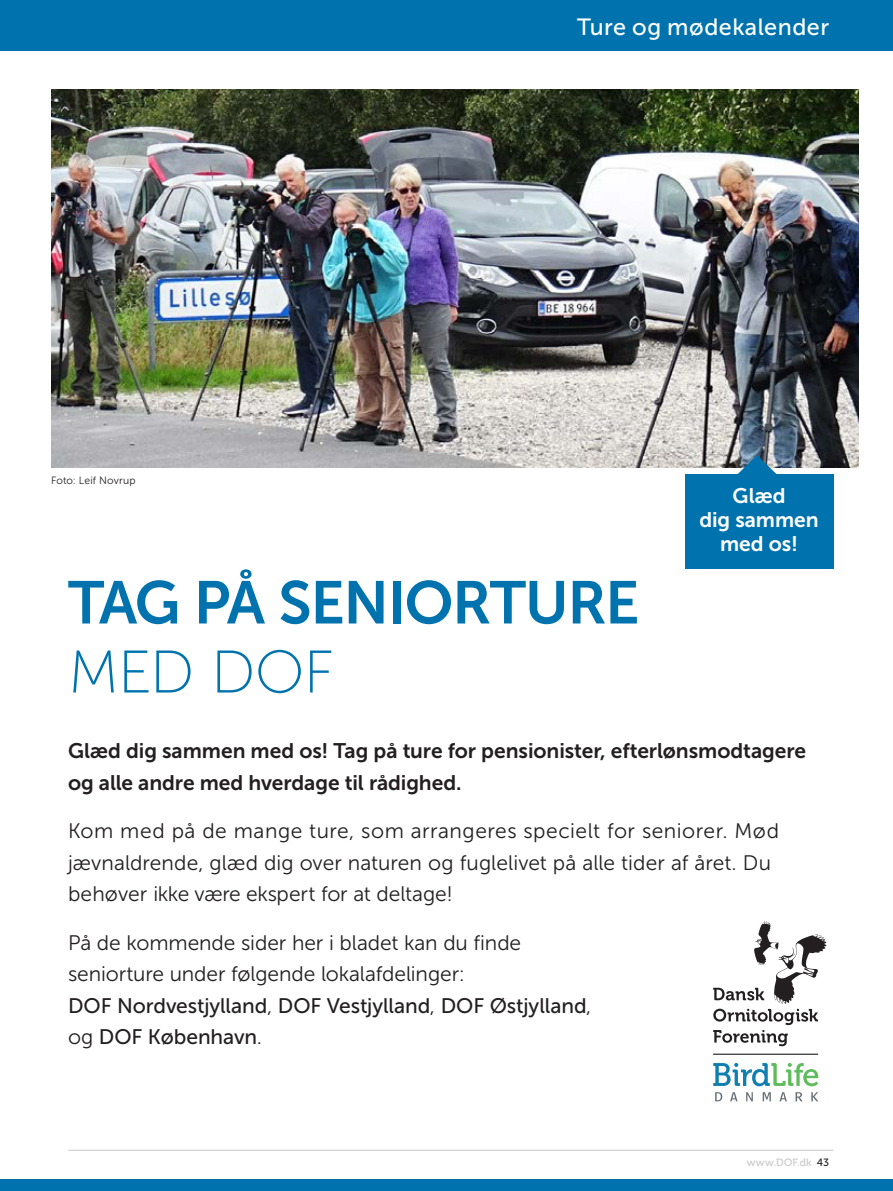
<style>
.page{position:relative;width:893px;height:1191px;background:#fff}
.page>*{position:absolute;margin:0;border:0;box-sizing:border-box;transform-origin:0 0}
.t1{font:60px "Museo Sans 700";letter-spacing:-.025em;color:#0073ae}
.t2{font:60px "Museo Sans 100";letter-spacing:-.015em;color:#0073ae}
.t3{font:23.4px "Museo Sans 500";letter-spacing:.02em;color:#fff}
.t4{font:21px/31.5px "Museo Sans 300";color:#231f20}
.t5{font:21px/31.5px "Museo Sans 700";letter-spacing:-.005em;color:#231f20}
.t6{font:21px/31.5px "Museo Sans 500";letter-spacing:-.005em;color:#231f20}
.t7{font:21px/24px "Museo Sans 700";color:#fff;text-align:center}
.t8{font:10.5px "Museo Sans 300";letter-spacing:.01em;color:#231f20}
.t9{font:10.5px "Museo 500";letter-spacing:.025em;color:#c7c8ca}
.s1{font-family:"Museo Sans 300"}
.s2{font-family:"Museo Sans 500";color:#231f20}
</style>
<div class="page">
<div style="left:0;top:0;width:893px;height:51px;background:#0073ae"></div>
<hr style="left:68px;top:1149px;width:765px;height:1px;background:#231f20">
<div style="left:0;top:1179px;width:893px;height:12px;background:#0073ae"></div>
<img style="left:51px;top:89px;width:808px;height:379px">
<svg style="left:724px;top:455px;width:66px;height:19px"></svg>
<div style="left:685px;top:474px;width:148px;height:94px;background:#0073ae"></div>
<svg style="left:715px;top:1092px;width:7px;height:9px"></svg>
<svg style="left:730px;top:1092px;width:7px;height:9px"></svg>
<svg style="left:746px;top:1092px;width:7px;height:9px"></svg>
<svg style="left:763px;top:1092px;width:8px;height:9px"></svg>
<svg style="left:779px;top:1092px;width:8px;height:9px"></svg>
<svg style="left:796px;top:1092px;width:7px;height:9px"></svg>
<svg style="left:811px;top:1092px;width:7px;height:9px"></svg>
<svg style="left:713px;top:921px;width:113px;height:125px"></svg>
<hr style="left:713px;top:1054px;width:105px;height:1px;background:#000001">
<svg style="left:713px;top:1063px;width:105px;height:23px"></svg>
<p class="t8" style="left:51px;top:475px;width:86px">Foto: Leif Novrup</p>
<p class="t3" style="left:577px;top:14px;width:254px">Ture og mødekalender</p>
<p class="t7" style="left:699px;top:484px;width:121px">Glæd<br>dig sammen med os!</p>
<h1 class="t1" style="left:68px;top:569px;width:573px">TAG PÅ SENIORTURE</h1>
<h1 class="t2" style="left:68px;top:640px;width:268px">MED DOF</h1>
<p class="t5" style="left:68px;top:735px;width:740px">Glæd dig sammen med os! Tag på ture for pensionister, efterlønsmodtagere og alle andre med hverdage til rådighed.</p>
<p class="t4" style="left:68px;top:815px;width:712px">Kom med på de mange ture, som arrangeres specielt for seniorer. Mød jævnaldrende, glæd dig over naturen og fuglelivet på alle tider af året. Du behøver ikke være ekspert for at deltage!</p>
<p class="t4" style="left:68px;top:926px;width:455px">På de kommende sider her i bladet kan du finde seniorture under følgende lokalafdelinger:</p>
<p class="t6" style="left:68px;top:989px;width:525px">DOF Nordvestjylland<span class="s1">,</span> DOF Vestjylland<span class="s1">,</span> DOF Østjylland<span class="s1">, og</span> DOF København<span class="s1">.</span></p>
<p class="t9" style="left:747px;top:1156px;width:84px">www.DOF.dk <span class="s2">43</span></p>
</div>
